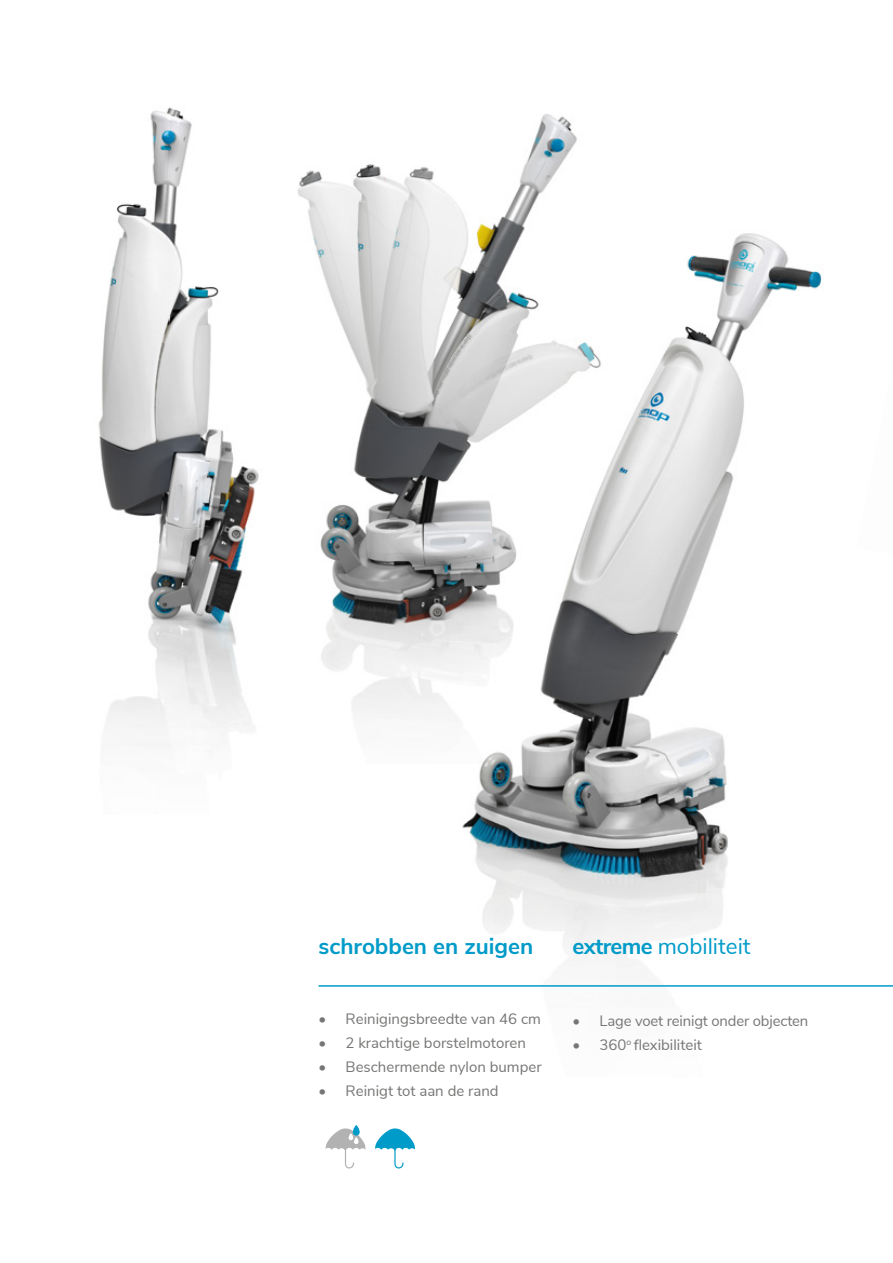
<style>
.page{position:relative;width:893px;height:1263px;background:#fff}
.page>*{position:absolute;margin:0;border:0;box-sizing:border-box;transform-origin:0 0}
.t1{font:700 22.5px "Nunito Sans";color:#009bc9}
.t2{font:22.5px "Nunito Sans";color:#009bc9}
.t3{font:15px "Nunito Sans";color:#767675}
.s1{font-weight:700}
</style>
<div class="page">
<svg style="left:326px;top:1128px;width:39px;height:41px"></svg>
<svg style="left:353px;top:1125px;width:7px;height:10px"></svg>
<svg style="left:375px;top:1128px;width:40px;height:41px"></svg>
<img style="left:311px;top:114px;width:266px;height:604px">
<img style="left:98px;top:107px;width:213px;height:639px">
<img style="left:443px;top:179px;width:381px;height:788px">
<hr style="left:319px;top:985px;width:574px;height:2px;background:#009bc9">
<h1 class="t1" style="left:319px;top:930px;width:216px">schrobben en zuigen</h1>
<p class="t3" style="left:319px;top:1007px;width:224px">• Reinigingsbreedte van 46 cm</p>
<p class="t3" style="left:319px;top:1031px;width:209px">• 2 krachtige borstelmotoren</p>
<p class="t3" style="left:319px;top:1055px;width:225px">• Beschermende nylon bumper</p>
<p class="t3" style="left:319px;top:1079px;width:182px">• Reinigt tot aan de rand</p>
<h1 class="t2" style="left:573px;top:930px;width:179px"><span class="s1">extreme</span> mobiliteit</h1>
<p class="t3" style="left:573px;top:1010px;width:237px">• Lage voet reinigt onder objecten</p>
<p class="t3" style="left:573px;top:1034px;width:131px">• 360<sup>o</sup> flexibiliteit</p>
</div>
